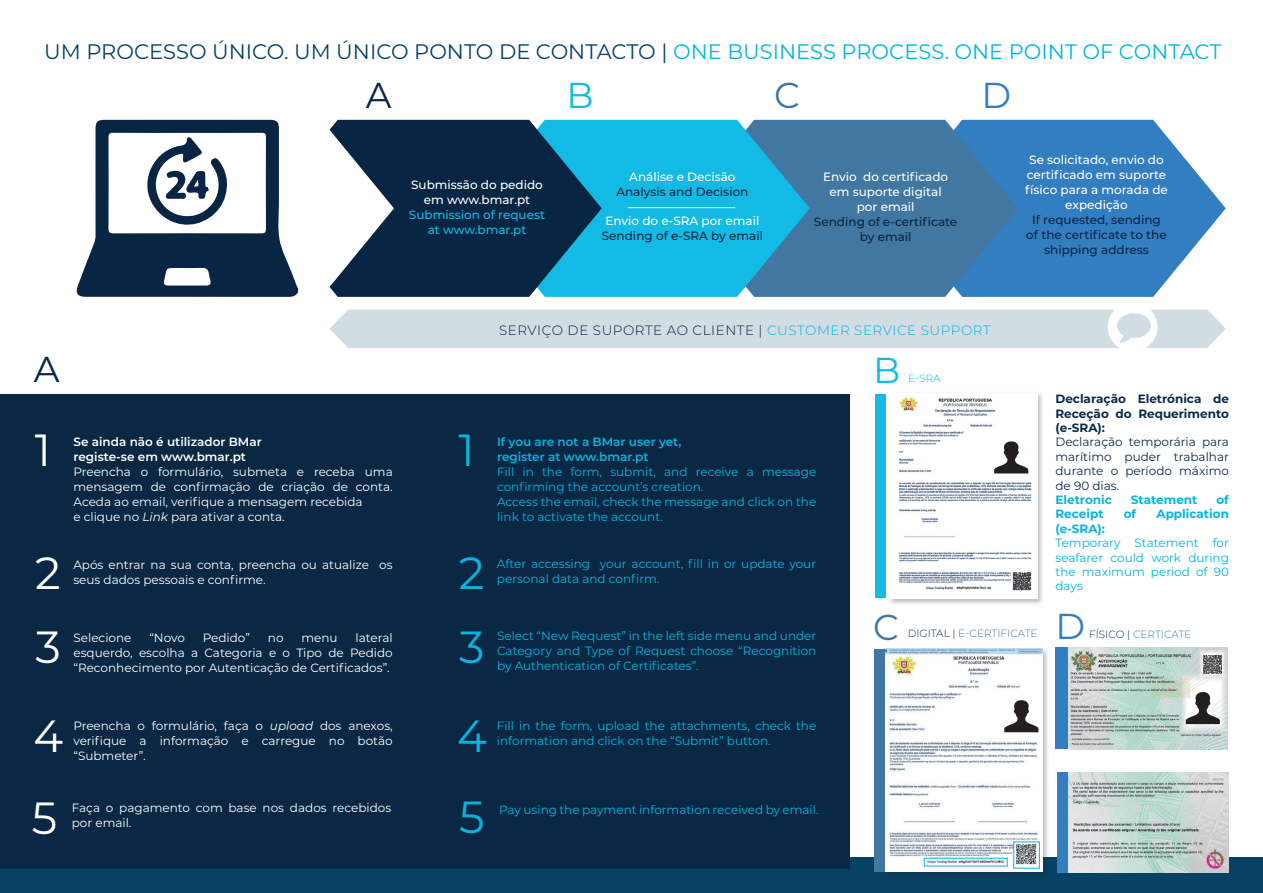
<style>
.page{position:relative;width:1263px;height:893px;background:#fff}
.page>*{position:absolute;margin:0;border:0;box-sizing:border-box;transform-origin:0 0}
.t1{font:45px "Montserrat";color:#fff}
.t2{font:45px "Montserrat";color:#05b5e0}
.t3{font:36px "Montserrat";color:#082544}
.t4{font:36px "Montserrat";color:#12bae4}
.t5{font:36px "Montserrat";color:#4177a1}
.t6{font:36px "Montserrat";color:#337dc1}
.t7{font:21px "Montserrat";color:#074265}
.t8{font:300 13.5px "Montserrat";letter-spacing:.04em;color:#082544}
.t9{font:12px/15px "Montserrat";color:#05b5e0}
.t10{font:12px/15px "Montserrat";color:#fff;text-align:justify}
.t11{font:500 12px/15px "Montserrat";color:#fff;text-align:center}
.t12{font:500 12px/15px "Montserrat";color:#082544;text-align:center}
.t13{font:12px/14.4px "Montserrat";color:#0a2b4c;text-align:justify}
.t14{font:700 12px/14.4px "Montserrat";color:#0a2b4c;text-align:justify}
.t15{font:600 12px "Montserrat";color:#fff}
.t16{font:700 12px "Montserrat";color:#05b5e0}
.t17{font:600 12px "Montserrat";color:#05b5e0}
.t18{font:500 12px "Montserrat";color:#12bae4}
.t19{font:300 10.5px "Montserrat";color:#4177a1}
.t20{font:300 10.5px "Montserrat";color:#337dc1}
.t21{font:300 10.5px "Montserrat";color:#12bae4}
.s1{color:#05b5e0}
.s2{font-style:italic}
.s3{color:#0a2b4c}
</style>
<div class="page">
<div style="left:0;top:858px;width:1263px;height:35px;background:#074265"></div>
<div style="left:0;top:394px;width:849px;height:475px;background:#0a2744"></div>
<svg style="left:1018px;top:120px;width:208px;height:177px;fill:#337dc1"></svg>
<svg style="left:810px;top:120px;width:208px;height:177px;fill:#4177a1"></svg>
<svg style="left:602px;top:120px;width:208px;height:177px;fill:#12bae4"></svg>
<svg style="left:330px;top:120px;width:272px;height:177px;fill:#082544"></svg>
<svg style="left:76px;top:120px;width:222px;height:177px"></svg>
<div style="left:330px;top:310px;width:896px;height:38px;background:#d1dce3"></div>
<div style="left:883px;top:647px;width:167px;height:232px;background:#231f20;opacity:.3"></div>
<img style="left:885px;top:649px;width:157px;height:222px">
<img style="left:1068px;top:648px;width:160px;height:101px">
<img style="left:1068px;top:772px;width:161px;height:101px">
<div style="left:874px;top:649px;width:11px;height:222px;background:#4177a1"></div>
<div style="left:1055px;top:648px;width:13px;height:101px;background:#337dc1"></div>
<hr style="left:628px;top:207px;width:107px;height:1px;background:#fff">
<div style="left:888px;top:392px;width:156px;height:214px;background:#231f20;opacity:.3"></div>
<img style="left:890px;top:393px;width:147px;height:205px">
<img style="left:1203px;top:655px;width:18px;height:19px">
<div style="left:1057px;top:772px;width:11px;height:101px;background:#337dc1"></div>
<div style="left:875px;top:394px;width:11px;height:204px;background:#12bae4"></div>
<div style="left:1011px;top:449px;width:19px;height:24px;background:#fff"></div>
<svg style="left:1004px;top:698px;width:34px;height:40px"></svg>
<svg style="left:1004px;top:700px;width:34px;height:32px"></svg>
<svg style="left:994px;top:441px;width:34px;height:32px"></svg>
<svg style="left:1186px;top:692px;width:34px;height:32px"></svg>
<p class="t7" style="left:44px;top:37px;width:1179px">UM PROCESSO ÚNICO. UM ÚNICO PONTO DE CONTACTO | <span class="s1">ONE BUSINESS PROCESS. ONE POINT OF CONTACT</span></p>
<p class="t3" style="left:366px;top:71px;width:27px">A</p>
<p class="t4" style="left:567px;top:70px;width:29px">B</p>
<p class="t5" style="left:774px;top:71px;width:27px">C</p>
<p class="t6" style="left:981px;top:70px;width:31px">D</p>
<p class="t11" style="left:411px;top:176px;width:133px">Submissão do pedido em www.bmar.pt</p>
<p class="t18" style="left:409px;top:206px;width:138px">Submission of request</p>
<p class="t18" style="left:428px;top:221px;width:100px">at www.bmar.pt</p>
<p class="t11" style="left:629px;top:169px;width:108px">Análise e Decisão</p>
<p class="t12" style="left:616px;top:184px;width:134px">Analysis and Decision</p>
<p class="t11" style="left:605px;top:213px;width:155px">Envio do e-SRA por email</p>
<p class="t12" style="left:602px;top:228px;width:163px">Sending of e-SRA by email</p>
<p class="t11" style="left:823px;top:169px;width:127px">Envio do certificado</p>
<p class="t11" style="left:829px;top:184px;width:114px">em suporte digital</p>
<p class="t11" style="left:857px;top:199px;width:59px">por email</p>
<p class="t12" style="left:814px;top:214px;width:145px">Sending of e-certificate</p>
<p class="t12" style="left:860px;top:229px;width:53px">by email</p>
<p class="t11" style="left:1025px;top:152px;width:144px">Se solicitado, envio do certificado em suporte físico para a morada de expedição</p>
<p class="t12" style="left:1026px;top:212px;width:142px">If requested, sending of the certificate to the shipping address</p>
<p class="t8" style="left:499px;top:321px;width:493px">SERVIÇO DE SUPORTE AO CLIENTE | <span class="s1">CUSTOMER SERVICE SUPPORT</span></p>
<p class="t3" style="left:34px;top:344px;width:27px">A</p>
<p class="t4" style="left:873px;top:345px;width:29px">B</p>
<p class="t21" style="left:908px;top:371px;width:34px">E-SRA</p>
<p class="t1" style="left:35px;top:420px;width:18px">1</p>
<p class="t1" style="left:35px;top:542px;width:27px">2</p>
<p class="t15" style="left:73px;top:433px;width:190px">Se ainda não é utilizador BMar</p>
<p class="t15" style="left:73px;top:448px;width:174px">registe-se em www.bmar.pt</p>
<p class="t10" style="left:73px;top:464px;width:321px">Preencha o formulário, submeta e receba uma mensagem de confirmação de criação de conta.<br>Aceda ao email, verifique a mensagem recebida</p>
<p class="t10" style="left:73px;top:509px;width:213px">e clique no <span class="s2">Link</span> para ativar a conta.</p>
<p class="t10" style="left:73px;top:556px;width:321px">Após entrar na sua conta, preencha ou atualize os seus dados pessoais e confirme.</p>
<p class="t2" style="left:458px;top:420px;width:18px">1</p>
<p class="t2" style="left:459px;top:542px;width:27px">2</p>
<p class="t17" style="left:497px;top:433px;width:186px">If you are not a BMar user yet,</p>
<p class="t17" style="left:497px;top:448px;width:153px">register at www.bmar.pt</p>
<p class="t9" style="left:497px;top:464px;width:321px">Fill in the form, submit, and receive a message confirming the account’s creation.</p>
<p class="t9" style="left:497px;top:494px;width:321px">Access the email, check the message and click on the link to activate the account.</p>
<p class="t9" style="left:497px;top:556px;width:321px">After accessing your account, fill in or update your personal data and confirm.</p>
<p class="t14" style="left:1055px;top:391px;width:175px">Declaração Eletrónica de Receção do Requerimento (e-SRA):</p>
<p class="t13" style="left:1055px;top:434px;width:175px">Declaração temporária para marítimo puder trabalhar durante o período máximo de 90 dias.</p>
<p class="t16" style="left:1055px;top:491px;width:58px">Eletronic</p>
<p class="t16" style="left:1131px;top:491px;width:68px">Statement</p>
<p class="t16" style="left:1216px;top:491px;width:14px">of</p>
<p class="t16" style="left:1055px;top:505px;width:50px">Receipt</p>
<p class="t16" style="left:1124px;top:505px;width:14px">of</p>
<p class="t16" style="left:1156px;top:505px;width:74px">Application</p>
<p class="t16" style="left:1055px;top:520px;width:51px">(e-SRA):</p>
<p class="t9" style="left:1055px;top:535px;width:175px;line-height:14.4px;text-align:justify">Temporary Statement for seafarer could work during the maximum period of 90 days</p>
<p class="t1" style="left:35px;top:616px;width:27px">3</p>
<p class="t10" style="left:73px;top:630px;width:60px">Selecione</p>
<p class="t10" style="left:149px;top:630px;width:37px">“Novo</p>
<p class="t10" style="left:203px;top:630px;width:49px">Pedido”</p>
<p class="t10" style="left:268px;top:630px;width:17px">no</p>
<p class="t10" style="left:301px;top:630px;width:38px">menu</p>
<p class="t10" style="left:73px;top:630px;width:321px;text-align:right">lateral<br>esquerdo, escolha a Categoria e o Tipo de Pedido</p>
<p class="t10" style="left:73px;top:660px;width:318px">“Reconhecimento por Autenticação de Certificados”.</p>
<p class="t2" style="left:459px;top:616px;width:27px">3</p>
<p class="t9" style="left:497px;top:628px;width:321px">Select “New Request” in the left side menu and under<br>Category and Type of Request choose “Recognition</p>
<p class="t9" style="left:497px;top:658px;width:203px">by Authentication of Certificates”.</p>
<p class="t5" style="left:873px;top:602px;width:27px">C</p>
<p class="t19" style="left:908px;top:626px;width:131px"><span class="s3">DIGITAL |</span> E-CERTIFICATE</p>
<p class="t6" style="left:1055px;top:601px;width:31px">D</p>
<p class="t20" style="left:1089px;top:627px;width:104px"><span class="s3">FÍSICO |</span> CERTICATE</p>
<p class="t1" style="left:33px;top:705px;width:31px">4</p>
<p class="t10" style="left:73px;top:718px;width:321px">Preencha o formulário, faça o <span class="s2">upload</span> dos anexos, verifique a informação e carregue no botão “Submeter”.</p>
<p class="t2" style="left:457px;top:705px;width:31px">4</p>
<p class="t9" style="left:497px;top:718px;width:321px">Fill in the form, upload the attachments, check the information and click on the “Submit” button.</p>
<p class="t1" style="left:32px;top:787px;width:27px">5</p>
<p class="t10" style="left:72px;top:800px;width:321px">Faça o pagamento com base nos dados recebidos por email.</p>
<p class="t2" style="left:459px;top:786px;width:27px">5</p>
<p class="t9" style="left:499px;top:801px;width:321px">Pay using the payment information received by email.</p>
</div>
